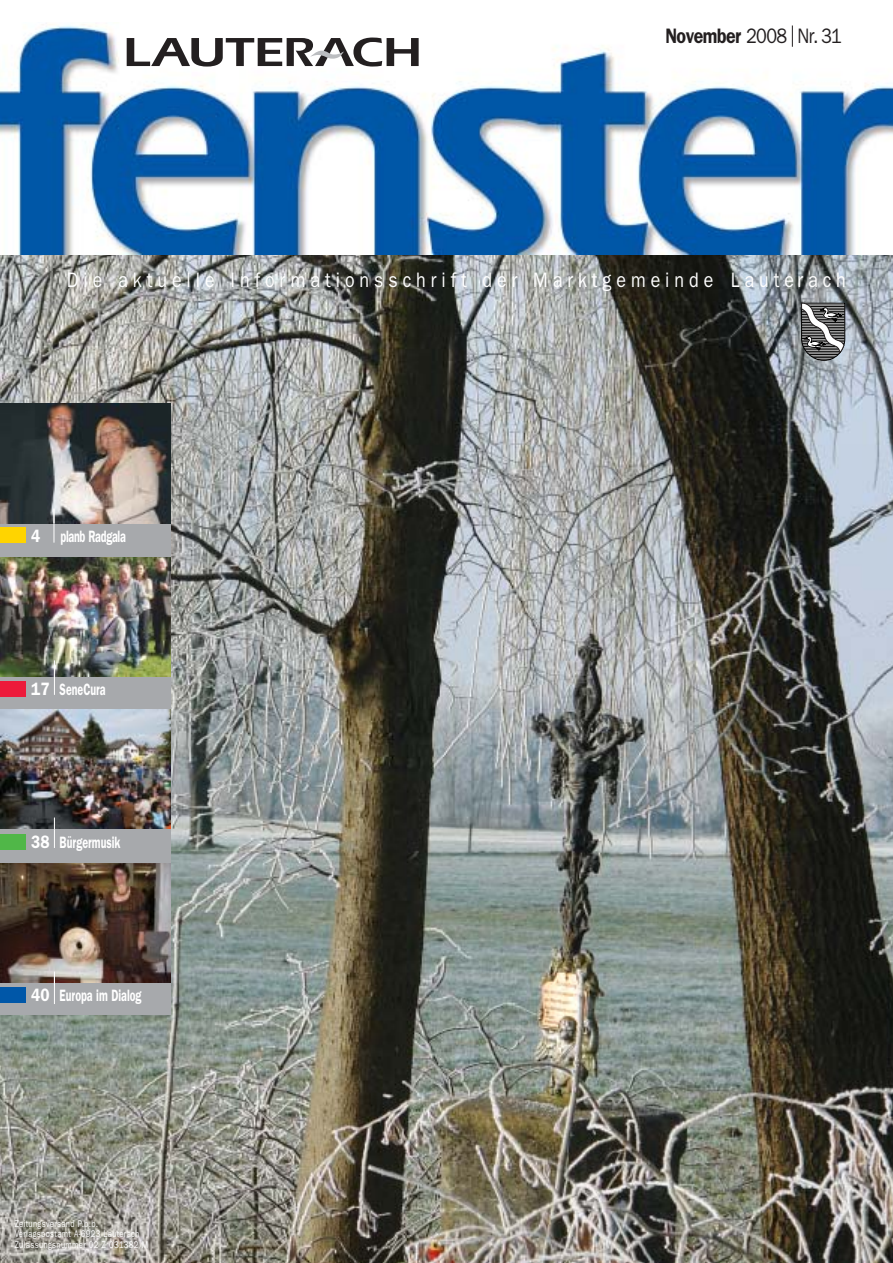
<style>
.page{position:relative;width:893px;height:1263px;background:#fff}
.page>*{position:absolute;margin:0;border:0;box-sizing:border-box;transform-origin:0 0}
.t1{font:21px "Franklin Gothic";letter-spacing:.28em;color:#fff;scale:.85 1}
.t2{font:21px "Franklin Gothic";letter-spacing:-.03em;color:#231f20;scale:.85 1}
.t3{font:600 16.5px "Franklin Gothic";color:#fff;scale:.65 1}
.t4{font:600 16.5px "Franklin Gothic";letter-spacing:-.025em;color:#fff;scale:.65 1}
.t5{font:9.75px/10.5px "Franklin Gothic";letter-spacing:.035em;color:#fff;scale:.8 1}
.s1{font-weight:600}
.s2{font-size:18px}
</style>
<div class="page">
<img style="left:0;top:254px;width:893px;height:1009px">
<div style="left:0;top:404px;width:170px;height:611px;background:#a7a9ac"></div>
<svg style="left:0;top:24px;width:893px;height:230px"></svg>
<svg style="left:792px;top:26px;width:1px;height:21px"></svg>
<img style="left:0;top:404px;width:170px;height:119px">
<img style="left:0;top:557px;width:170px;height:119px">
<img style="left:0;top:709px;width:170px;height:120px">
<hr style="left:54px;top:660px;width:1px;height:35px;background:#fff">
<svg style="left:54px;top:817px;width:1px;height:31px"></svg>
<img style="left:0;top:863px;width:170px;height:119px">
<hr style="left:54px;top:974px;width:1px;height:30px;background:#fff">
<hr style="left:54px;top:509px;width:1px;height:34px;background:#fff">
<svg style="left:127px;top:38px;width:292px;height:29px"></svg>
<svg style="left:801px;top:303px;width:44px;height:58px;background:#727373"></svg>
<div style="left:0;top:528px;width:26px;height:15px;background:#ffd400"></div>
<div style="left:0;top:681px;width:26px;height:15px;background:#ed1a3a"></div>
<div style="left:0;top:834px;width:26px;height:15px;background:#50b748"></div>
<div style="left:0;top:987px;width:26px;height:15px;background:#0057a8"></div>
<svg style="left:54px;top:511px;width:1px;height:12px"></svg>
<h1 class="t2" style="left:665px;top:29px;width:209px"><span class="s1">November</span> 2008 Nr. 31</h1>
<h1 class="t1" style="left:67px;top:273px;width:918px">Die aktuelle Informationsschrift der Marktgemeinde Lauterach</h1>
<h2 class="t4" style="left:31px;top:530px;width:147px"><span class="s2">4</span> planb Radgala</h2>
<h2 class="t3" style="left:31px;top:683px;width:116px"><span class="s2">17</span> SeneCura</h2>
<h2 class="t3" style="left:31px;top:836px;width:139px"><span class="s2">38</span> Bürgermusik</h2>
<h2 class="t3" style="left:31px;top:990px;width:172px"><span class="s2">40</span> Europa im Dialog</h2>
<p class="t5" style="left:15px;top:1219px;width:168px">Zeitungsversand P.b.b.<br>Verlagspostamt A-6923 Lauterach<br>Zulassungsnummer 02 Z 031382 M</p>
</div>
